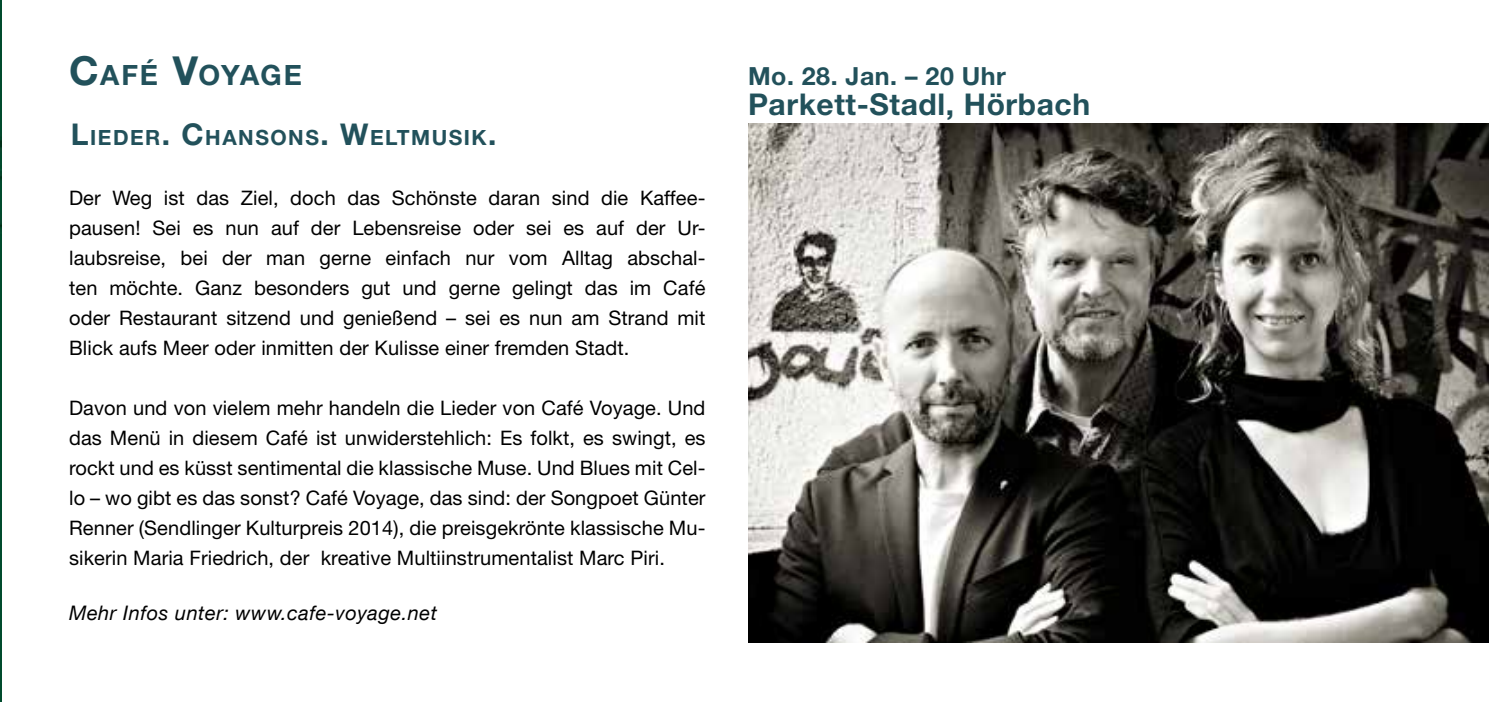
<style>
.page{position:relative;width:1489px;height:702px;background:#fff}
.page>*{position:absolute;margin:0;border:0;box-sizing:border-box;transform-origin:0 0}
.t1{font:700 30px "Helvetica Neue LT Std";letter-spacing:.02em;color:#22515b}
.t2{font:700 28px "Helvetica Neue LT Std";letter-spacing:.055em;color:#22515b}
.t3{font:700 25px "Helvetica Neue LT Std";letter-spacing:.02em;color:#22515b}
.t4{font:700 21px "Helvetica Neue LT Std";letter-spacing:.07em;color:#22515b}
.t5{font:20px/30px "Helvetica Neue LT Std";letter-spacing:.005em;color:#000;text-align:justify}
.t6{font:italic 20px "Helvetica Neue LT Com";letter-spacing:.025em;color:#000101}
.s1{font-size:40px}
.s2{font-size:30px}
</style>
<div class="page">
<img style="left:0;top:0;width:2px;height:702px">
<img style="left:748px;top:124px;width:740px;height:519px">
<p class="t2" style="left:69px;top:58px;width:234px"><span class="s1">C</span>AFÉ <span class="s1">V</span>OYAGE</p>
<p class="t4" style="left:71px;top:125px;width:427px"><span class="s2">L</span>IEDER<span class="s2">. C</span>HANSONS<span class="s2">. W</span>ELTMUSIK<span class="s2">.</span></p>
<p class="t5" style="left:69px;top:183px;width:638px">Der Weg ist das Ziel, doch das Schönste daran sind die Kaffee&shy;pausen! Sei es nun auf der Lebensreise oder sei es auf der Ur&shy;laubsreise, bei der man gerne einfach nur vom Alltag abschal&shy;ten möchte. Ganz besonders gut und gerne gelingt das im Café oder Restaurant sitzend und genießend – sei es nun am Strand mit Blick aufs Meer oder inmitten der Kulisse einer fremden Stadt.</p>
<p class="t5" style="left:69px;top:393px;width:638px">Davon und von vielem mehr handeln die Lieder von Café Voyage. Und das Menü in diesem Café ist unwiderstehlich: Es folkt, es swingt, es rockt und es küsst sentimental die klassische Muse. Und Blues mit Cel&shy;lo – wo gibt es das sonst? Café Voyage, das sind: der Songpoet Günter Renner (Sendlinger Kulturpreis 2014), die preisgekrönte klassische Mu&shy;sikerin Maria Friedrich, der kreative Multiinstrumentalist Marc Piri.</p>
<p class="t6" style="left:69px;top:601px;width:369px">Mehr Infos unter: www.cafe-voyage.net</p>
<p class="t3" style="left:748px;top:61px;width:259px">Mo. 28. Jan. – 20 Uhr</p>
<p class="t1" style="left:748px;top:86px;width:344px">Parkett-Stadl, Hörbach</p>
</div>
